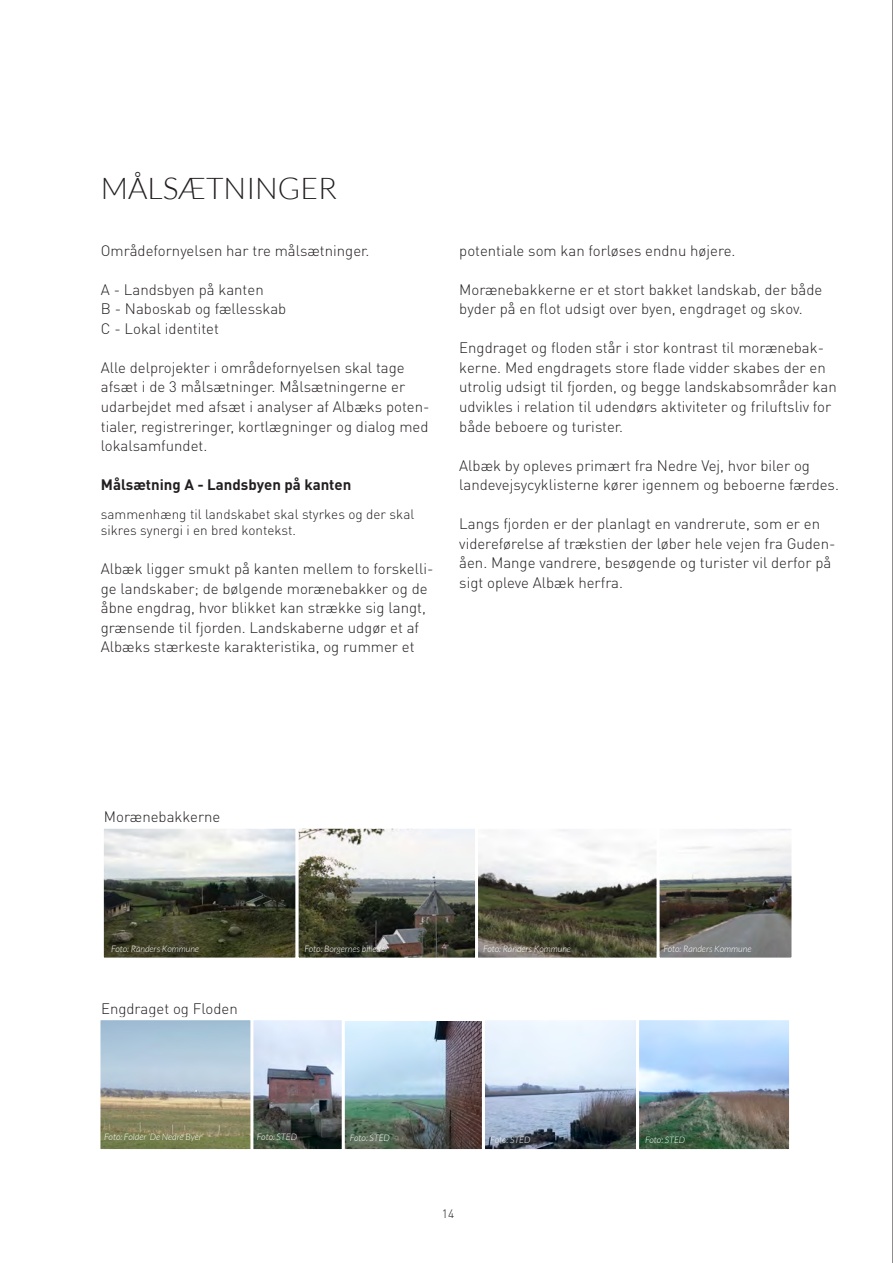
<style>
.page{position:relative;width:893px;height:1263px;background:#fff}
.page>*{position:absolute;margin:0;border:0;box-sizing:border-box;transform-origin:0 0}
.t1{font:300 30px "Lato";color:#231f20}
.t2{font:300 15px/19.5px "DIN Pro";color:#231f20}
.t3{font:700 15px "DIN Pro";color:#231f20}
.t4{font:300 13.5px/16.2px "DIN Pro";color:#231f20}
.t5{font:300 12px "DIN Pro";color:#231f20}
.Foto_kredit{font:italic 300 9px "Lato";color:#fff}
</style>
<div class="page">
<hr style="left:892px;top:0;width:1px;height:1263px;background:#231f20">
<img style="left:253px;top:1021px;width:88px;height:127px">
<div style="left:248px;top:1017px;width:97px;height:135px;border:3px solid #fff"></div>
<img style="left:486px;top:1021px;width:302px;height:127px">
<div style="left:482px;top:1017px;width:157px;height:135px;border:3px solid #fff"></div>
<div style="left:636px;top:1017px;width:156px;height:135px;border:3px solid #fff"></div>
<img style="left:346px;top:1021px;width:135px;height:127px">
<div style="left:342px;top:1017px;width:143px;height:135px;border:3px solid #fff"></div>
<img style="left:101px;top:1021px;width:148px;height:127px">
<div style="left:97px;top:1017px;width:156px;height:135px;border:3px solid #fff"></div>
<img style="left:105px;top:830px;width:685px;height:126px">
<div style="left:101px;top:826px;width:198px;height:134px;border:3px solid #fff"></div>
<div style="left:474px;top:826px;width:186px;height:134px;border:3px solid #fff"></div>
<div style="left:296px;top:826px;width:182px;height:134px;border:3px solid #fff"></div>
<div style="left:657px;top:826px;width:137px;height:134px;border:3px solid #fff"></div>
<h1 class="t1" style="left:101px;top:172px;width:238px">MÅLSÆTNINGER</h1>
<p class="t2" style="left:101px;top:240px;width:270px">Områdefornyelsen har tre målsætninger.</p>
<p class="t2" style="left:101px;top:279px;width:164px">A - Landsbyen på kanten</p>
<p class="t2" style="left:101px;top:299px;width:187px">B - Naboskab og fællesskab</p>
<p class="t2" style="left:101px;top:318px;width:120px">C - Lokal identitet</p>
<p class="t2" style="left:101px;top:357px;width:330px">Alle delprojekter i områdefornyelsen skal tage afsæt i de 3 målsætninger. Målsætningerne er udarbejdet med afsæt i analyser af Albæks poten&shy;tialer, registreringer, kortlægninger og dialog med lokalsamfundet.</p>
<h2 class="t3" style="left:101px;top:474px;width:252px">Målsætning A - Landsbyen på kanten</h2>
<p class="t4" style="left:101px;top:505px;width:315px">sammenhæng til landskabet skal styrkes og der skal sikres synergi i en bred kontekst.</p>
<p class="t2" style="left:101px;top:558px;width:334px">Albæk ligger smukt på kanten mellem to forskelli&shy;ge landskaber; de bølgende morænebakker og de åbne engdrag, hvor blikket kan strække sig langt, grænsende til fjorden. Landskaberne udgør et af Albæks stærkeste karakteristika, og rummer et</p>
<p class="t2" style="left:459px;top:240px;width:278px">potentiale som kan forløses endnu højere.</p>
<h2 class="t2" style="left:459px;top:279px;width:365px">Morænebakkerne er et stort bakket landskab, der både byder på en flot udsigt over byen, engdraget og skov.</h2>
<h2 class="t2" style="left:459px;top:338px;width:379px">Engdraget og floden står i stor kontrast til morænebak&shy;kerne. Med engdragets store flade vidder skabes der en utrolig udsigt til fjorden, og begge landskabsområder kan udvikles i relation til udendørs aktiviteter og friluftsliv for både beboere og turister.</h2>
<p class="t2" style="left:459px;top:455px;width:381px">Albæk by opleves primært fra Nedre Vej, hvor biler og landevejsycyklisterne kører igennem og beboerne færdes.</p>
<p class="t2" style="left:459px;top:513px;width:378px">Langs fjorden er der planlagt en vandrerute, som er en videreførelse af trækstien der løber hele vejen fra Guden&shy;åen. Mange vandrere, besøgende og turister vil derfor på sigt opleve Albæk herfra.</p>
<p class="t2" style="left:104px;top:806px;width:118px">Morænebakkerne</p>
<p class="Foto_kredit" style="left:111px;top:944px;width:89px">Foto: Randers Kommune</p>
<p class="Foto_kredit" style="left:304px;top:944px;width:85px">Foto: Borgernes billeder</p>
<p class="Foto_kredit" style="left:483px;top:944px;width:89px">Foto: Randers Kommune</p>
<p class="Foto_kredit" style="left:663px;top:944px;width:89px">Foto: Randers Kommune</p>
<p class="t2" style="left:101px;top:998px;width:138px">Engdraget og Floden</p>
<p class="Foto_kredit" style="left:104px;top:1132px;width:101px">Foto: Folder ’De Nedre Byer’</p>
<p class="Foto_kredit" style="left:257px;top:1132px;width:42px">Foto: STED</p>
<p class="Foto_kredit" style="left:350px;top:1133px;width:42px">Foto: STED</p>
<p class="Foto_kredit" style="left:490px;top:1135px;width:42px">Foto: STED</p>
<p class="Foto_kredit" style="left:645px;top:1135px;width:42px">Foto: STED</p>
<p class="t5" style="left:442px;top:1206px;width:14px">14</p>
</div>
